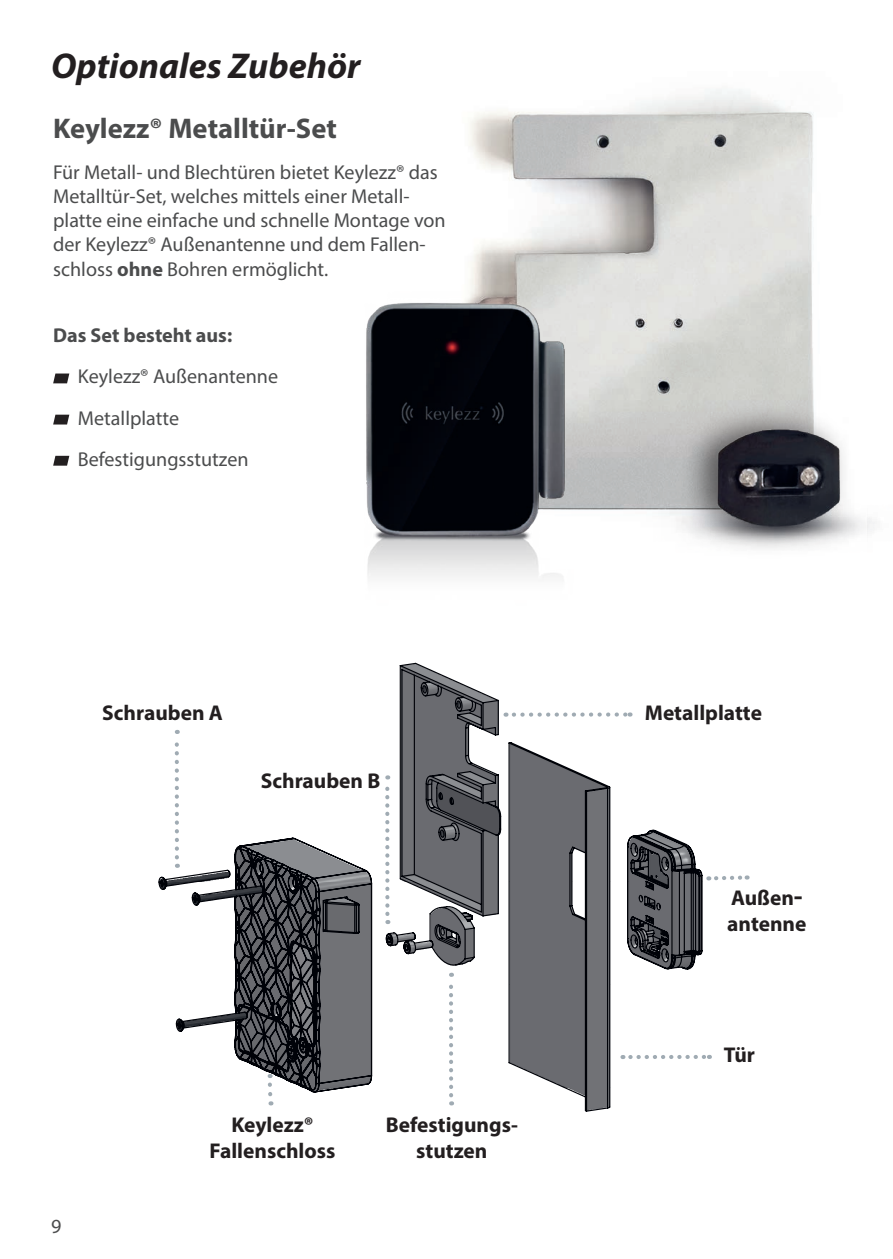
<style>
.page{position:relative;width:893px;height:1259px;background:#fff}
.page>*{position:absolute;margin:0;border:0;box-sizing:border-box;transform-origin:0 0}
.t1{font:italic 700 36px "Myriad Pro";color:#231f20}
.t2{font:700 28.5px "Myriad Pro";color:#4b4c4d}
.t3{font:700 21.3px/25.8px "Myriad Pro";color:#231f20;text-align:center}
.t4{font:20.1px/24px "Myriad Pro";color:#4b4c4d}
.t5{font:700 20.1px "Myriad Pro";color:#4b4c4d}
.s1{font-weight:700}
</style>
<div class="page">
<img style="left:470px;top:89px;width:344px;height:421px">
<svg style="left:53px;top:373px;width:16px;height:10px"></svg>
<svg style="left:53px;top:415px;width:16px;height:9px"></svg>
<svg style="left:53px;top:456px;width:16px;height:10px"></svg>
<img style="left:366px;top:282px;width:215px;height:296px">
<hr style="left:451px;top:1207px;width:316px;height:1px;background:#000208">
<hr style="left:451px;top:1162px;width:316px;height:1px;background:#000208">
<hr style="left:451px;top:1228px;width:286px;height:1px;background:#000208">
<hr style="left:451px;top:1217px;width:286px;height:1px;background:#000208">
<hr style="left:451px;top:1239px;width:286px;height:1px;background:#000208">
<hr style="left:451px;top:1249px;width:316px;height:1px;background:#000208">
<hr style="left:737px;top:1178px;width:30px;height:1px;background:#000208">
<hr style="left:892px;top:1065px;width:1px;height:92px;background:#000208">
<hr style="left:142px;top:651px;width:625px;height:1px;background:#000208">
<hr style="left:142px;top:651px;width:1px;height:506px;background:#000208">
<hr style="left:142px;top:1258px;width:625px;height:1px;background:#000208">
<hr style="left:892px;top:651px;width:1px;height:414px;background:#000208">
<svg style="left:158px;top:662px;width:545px;height:450px"></svg>
<svg style="left:385px;top:775px;width:4px;height:139px"></svg>
<svg style="left:514px;top:712px;width:117px;height:4px"></svg>
<svg style="left:716px;top:875px;width:32px;height:5px"></svg>
<svg style="left:630px;top:1055px;width:80px;height:4px"></svg>
<svg style="left:175px;top:730px;width:4px;height:127px"></svg>
<svg style="left:449px;top:972px;width:4px;height:123px"></svg>
<svg style="left:268px;top:1074px;width:4px;height:20px"></svg>
<div style="left:649px;top:403px;width:233px;height:160px;background:#231f20;opacity:.6"></div>
<img style="left:654px;top:394px;width:228px;height:169px">
<h1 class="t1" style="left:51px;top:42px;width:311px">Optionales Zubehör</h1>
<h2 class="t2" style="left:53px;top:110px;width:285px">Keylezz® Metalltür-Set</h2>
<p class="t4" style="left:53px;top:160px;width:394px">Für Metall- und Blechtüren bietet Keylezz® das Metalltür-Set, welches mittels einer Metall&shy;platte eine einfache und schnelle Montage von der Keylezz® Außenantenne und dem Fallen&shy;schloss <span class="s1">ohne</span> Bohren ermöglicht.</p>
<p class="t5" style="left:53px;top:322px;width:181px">Das Set besteht aus:</p>
<p class="t4" style="left:78px;top:356px;width:202px;line-height:41.1px">Keylezz® Außenantenne<br>Metallplatte<br>Befestigungsstutzen</p>
<p class="t3" style="left:102px;top:699px;width:122px">Schrauben A</p>
<p class="t3" style="left:261px;top:767px;width:121px">Schrauben B</p>
<p class="t4" style="left:51px;top:1214px;width:12px">9</p>
<p class="t4" style="left:51px;top:1214px;width:22px">14</p>
<p class="t3" style="left:210px;top:1111px;width:127px">Keylezz®<br>Fallenschloss</p>
<p class="t3" style="left:386px;top:1111px;width:134px">Befestigungs&shy;stutzen</p>
<p class="t3" style="left:645px;top:699px;width:119px">Metallplatte</p>
<p class="t3" style="left:727px;top:884px;width:81px;text-align:left">Außen&shy;antenne</p>
<p class="t3" style="left:724px;top:1041px;width:33px">Tür</p>
</div>
